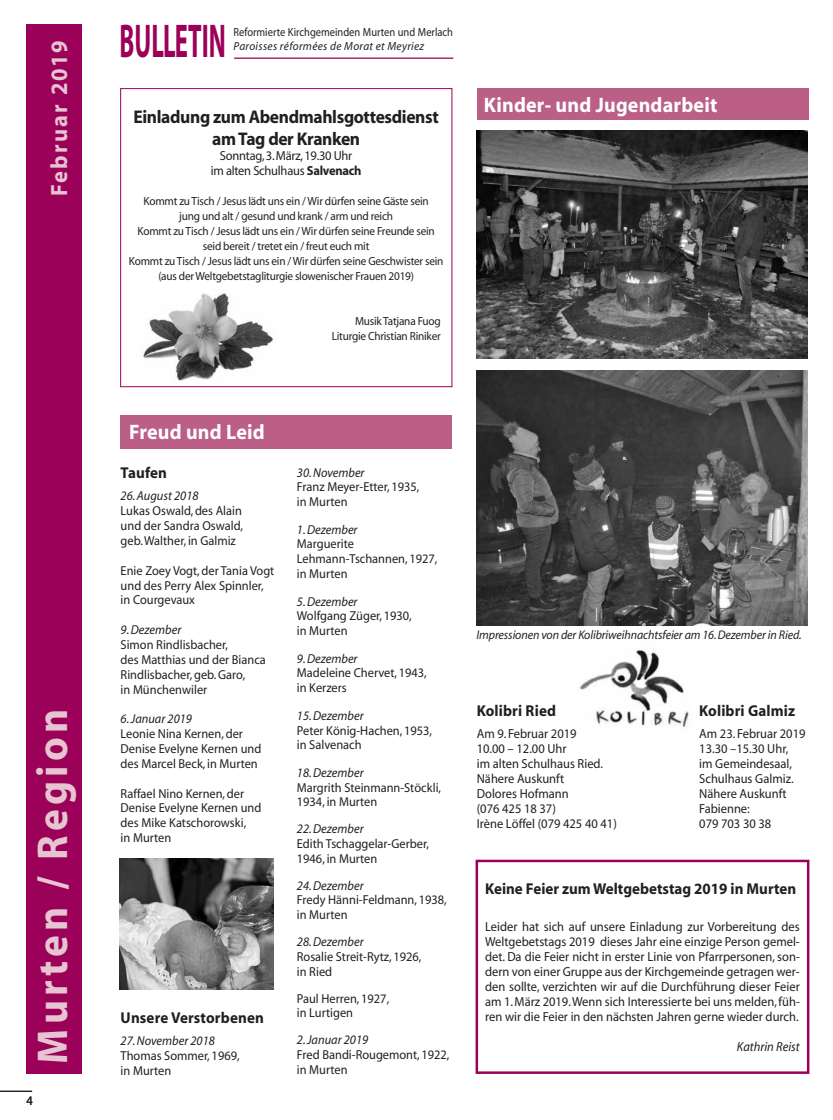
<style>
.page{position:relative;width:833px;height:1120px;background:#fff}
.page>*{position:absolute;margin:0;border:0;box-sizing:border-box;transform-origin:0 0}
.t1{font:700 47.62px "Myriad";color:#9c0159;scale:.52 1}
.t2{font:700 43.38px "Myriad";letter-spacing:.1em;color:#e6c4d2;scale:.95 1}
.t3{font:700 23.62px "Myriad";letter-spacing:.095em;color:#e6c4d2;scale:.95 1}
.t4{font:700 21px "Myriad";letter-spacing:.01em;color:#fff;scale:.95 1}
.t5{font:700 18.38px/21.2px "Myriad";letter-spacing:-.02em;color:#231f20;text-align:center;scale:.95 1}
.t6{font:700 15.75px "Myriad";letter-spacing:.005em;color:#231f20;scale:.95 1}
.t7{font:13.12px/15px "Myriad";color:#231f20;scale:.95 1}
.t8{font:13.12px/15px "Myriad";letter-spacing:-.02em;color:#231f20;text-align:center;scale:.95 1}
.t9{font:italic 13.12px "Myriad";color:#231f20;scale:.95 1}
.t10{font:13px/14.9px "Myriad";color:#231f20;scale:.95 1}
.t11{font:italic 13px "Myriad";color:#231f20;scale:.95 1}
.t12{font:italic 12.62px "Myriad";letter-spacing:-.01em;color:#231f20;scale:.95 1}
.t13{font:11.75px/15px "Myriad";letter-spacing:-.02em;color:#231f20;text-align:center;scale:.95 1}
.t14{font:11.75px "Myriad";color:#231f20;scale:.89 1}
.t15{font:italic 11.75px "Myriad";letter-spacing:.03em;color:#231f20;scale:.95 1}
.s1{font-weight:700}
</style>
<div class="page">
<img style="left:579px;top:648px;width:110px;height:79px">
<div style="left:477px;top:88px;width:331px;height:32px;background:#bb5f87"></div>
<div style="left:120px;top:88px;width:332px;height:299px;border:1px solid #9c0159"></div>
<img style="left:143px;top:293px;width:130px;height:88px">
<div style="left:120px;top:416px;width:331px;height:33px;background:#bb5f87"></div>
<img style="left:477px;top:130px;width:331px;height:229px">
<img style="left:477px;top:370px;width:331px;height:256px">
<div style="left:475px;top:859px;width:334px;height:215px;border:2px solid #9c0159"></div>
<img style="left:120px;top:858px;width:153px;height:132px">
<hr style="left:0;top:1091px;width:32px;height:1px;background:#231f20">
<hr style="left:234px;top:58px;width:219px;height:1px;background:#9c0159">
<div style="left:25px;top:25px;width:56px;height:1049px;background:#9c0159"></div>
<h3 class="t3" style="left:47px;top:196px;width:165px;rotate:-90deg">Februar 2019</h3>
<h2 class="t2" style="left:30px;top:1063px;width:374px;rotate:-90deg">Murten / Region</h2>
<p class="t7" style="left:26px;top:1093px;width:8px">4</p>
<h1 class="t1" style="left:120px;top:17px;width:206px">BULLETIN</h1>
<p class="t14" style="left:233px;top:26px;width:248px">Reformierte Kirchgemeinden Murten und Merlach</p>
<p class="t15" style="left:233px;top:40px;width:202px">Paroisses réformées de Morat et Meyriez</p>
<h3 class="t5" style="left:133px;top:107px;width:323px">Einladung zum Abendmahlsgottesdienst am Tag der Kranken</h3>
<p class="t8" style="left:211px;top:148px;width:160px">Sonntag, 3. März, 19.30 Uhr<br>im alten Schulhaus <span class="s1">Salvenach</span></p>
<p class="t13" style="left:129px;top:194px;width:332px">Kommt zu Tisch / Jesus lädt uns ein / Wir dürfen seine Gäste sein<br>jung und alt / gesund und krank / arm und reich<br>Kommt zu Tisch / Jesus lädt uns ein / Wir dürfen seine Freunde sein seid bereit / tretet ein / freut euch mit<br>Kommt zu Tisch / Jesus lädt uns ein / Wir dürfen seine Geschwister sein (aus der Weltgebetstagliturgie slowenischer Frauen 2019)</p>
<p class="t13" style="left:332px;top:314px;width:116px;text-align:right">Musik Tatjana Fuog<br>Liturgie Christian Riniker</p>
<h3 class="t4" style="left:484px;top:94px;width:247px">Kinder- und Jugendarbeit</h3>
<h3 class="t4" style="left:129px;top:421px;width:144px">Freud und Leid</h3>
<p class="t6" style="left:121px;top:465px;width:50px">Taufen</p>
<p class="t11" style="left:121px;top:489px;width:83px">26. August 2018</p>
<p class="t10" style="left:121px;top:504px;width:130px;text-align:justify">Lukas Oswald, des Alain und der Sandra Oswald, geb. Walther, in Galmiz</p>
<p class="t10" style="left:121px;top:563px;width:163px">Enie Zoey Vogt, der Tania Vogt und des Perry Alex Spinnler, in Courgevaux</p>
<p class="t11" style="left:121px;top:623px;width:65px">9. Dezember</p>
<p class="t10" style="left:121px;top:638px;width:154px">Simon Rindlisbacher,<br>des Matthias und der Bianca<br>Rindlisbacher, geb. Garo,<br>in Münchenwiler</p>
<p class="t11" style="left:121px;top:712px;width:77px">6. Januar 2019</p>
<p class="t10" style="left:121px;top:727px;width:150px">Leonie Nina Kernen, der<br>Denise Evelyne Kernen und des Marcel Beck, in Murten</p>
<p class="t10" style="left:121px;top:786px;width:150px">Raffael Nino Kernen, der<br>Denise Evelyne Kernen und des Mike Katschorowski,<br>in Murten</p>
<p class="t6" style="left:121px;top:1009px;width:152px">Unsere Verstorbenen</p>
<p class="t11" style="left:121px;top:1034px;width:101px">27. November 2018</p>
<p class="t10" style="left:121px;top:1048px;width:127px">Thomas Sommer, 1969, in Murten</p>
<p class="t11" style="left:297px;top:466px;width:73px">30. November</p>
<p class="t10" style="left:297px;top:480px;width:130px">Franz Meyer-Etter, 1935, in Murten</p>
<p class="t11" style="left:297px;top:523px;width:65px">1. Dezember</p>
<p class="t10" style="left:297px;top:537px;width:149px">Marguerite<br>Lehmann-Tschannen, 1927, in Murten</p>
<p class="t11" style="left:297px;top:595px;width:65px">5. Dezember</p>
<p class="t10" style="left:297px;top:609px;width:122px">Wolfgang Züger, 1930, in Murten</p>
<p class="t11" style="left:297px;top:652px;width:65px">9. Dezember</p>
<p class="t10" style="left:297px;top:666px;width:138px">Madeleine Chervet, 1943, in Kerzers</p>
<p class="t11" style="left:297px;top:709px;width:72px">15. Dezember</p>
<p class="t10" style="left:297px;top:723px;width:144px">Peter König-Hachen, 1953, in Salvenach</p>
<p class="t11" style="left:297px;top:766px;width:72px">18. Dezember</p>
<p class="t10" style="left:297px;top:780px;width:153px">Margrith Steinmann-Stöckli,<br>1934, in Murten</p>
<p class="t11" style="left:297px;top:822px;width:72px">22. Dezember</p>
<p class="t10" style="left:297px;top:837px;width:140px">Edith Tschaggelar-Gerber,<br>1946, in Murten</p>
<p class="t11" style="left:297px;top:879px;width:72px">24. Dezember</p>
<p class="t10" style="left:297px;top:893px;width:159px">Fredy Hänni-Feldmann, 1938, in Murten</p>
<p class="t11" style="left:297px;top:935px;width:72px">28. Dezember</p>
<p class="t10" style="left:297px;top:949px;width:132px">Rosalie Streit-Rytz, 1926, in Ried</p>
<p class="t10" style="left:297px;top:991px;width:99px">Paul Herren, 1927, in Lurtigen</p>
<p class="t11" style="left:297px;top:1033px;width:77px">2. Januar 2019</p>
<p class="t10" style="left:297px;top:1047px;width:162px">Fred Bandi-Rougemont, 1922, in Murten</p>
<p class="t12" style="left:476px;top:628px;width:344px">Impressionen von der Kolibriweihnachtsfeier am 16. Dezember in Ried.</p>
<p class="t6" style="left:477px;top:702px;width:85px">Kolibri Ried</p>
<p class="t7" style="left:477px;top:726px;width:149px">Am 9. Februar 2019<br>10.00 – 12.00 Uhr<br>im alten Schulhaus Ried.<br>Nähere Auskunft<br>Dolores Hofmann<br>(076 425 18 37)<br>Irène Löffel (079 425 40 41)</p>
<p class="t6" style="left:699px;top:702px;width:102px">Kolibri Galmiz</p>
<p class="t7" style="left:699px;top:726px;width:113px">Am 23. Februar 2019<br>13.30 –15.30 Uhr,<br>im Gemeindesaal,<br>Schulhaus Galmiz.<br>Nähere Auskunft<br>Fabienne:<br>079 703 30 38</p>
<p class="t6" style="left:485px;top:880px;width:329px">Keine Feier zum Weltgebetstag 2019 in Murten</p>
<p class="t7" style="left:485px;top:919px;width:333px;text-align:justify">Leider hat sich auf unsere Einladung zur Vorbereitung des Weltgebetstags 2019 dieses Jahr eine einzige Person gemel&shy;det. Da die Feier nicht in erster Linie von Pfarrpersonen, son&shy;dern von einer Gruppe aus der Kirchgemeinde getragen wer&shy;den sollte, verzichten wir auf die Durchführung dieser Feier am 1. März 2019. Wenn sich Interessierte bei uns melden, füh&shy;ren wir die Feier in den nächsten Jahren gerne wieder durch.</p>
<p class="t9" style="left:737px;top:1040px;width:68px">Kathrin Reist</p>
</div>
